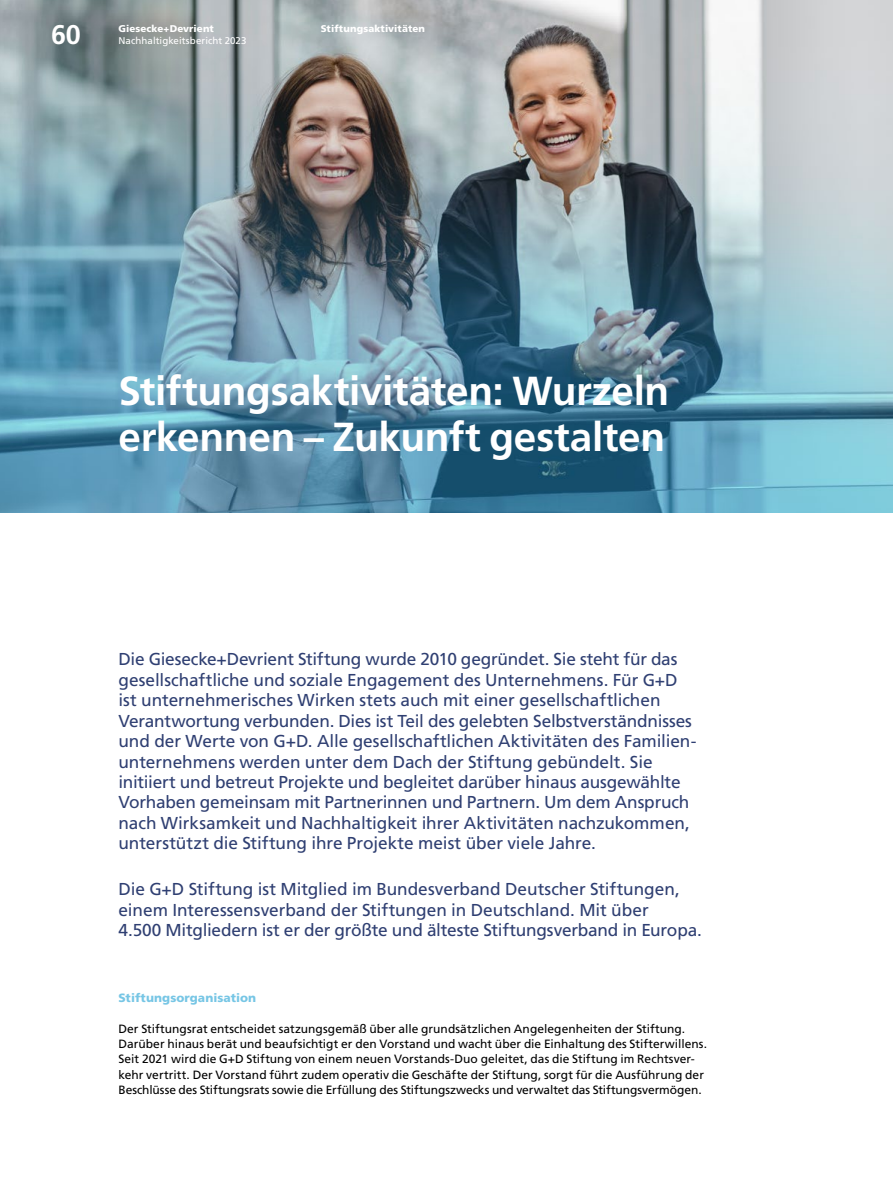
<style>
.page{position:relative;width:893px;height:1191px;background:#fff}
.page>*{position:absolute;margin:0;border:0;box-sizing:border-box;transform-origin:0 0}
.t1{font:700 40.5px/45.9px "Frutiger LT Pro";letter-spacing:-.01em;color:#fff}
.t2{font:700 27px "Frutiger LT Pro";color:#fff}
.t3{font:17.25px/20.4px "Frutiger LT Pro";letter-spacing:-.005em;color:#2f3f72}
.t4{font:12px/15.3px "Frutiger LT Pro";color:#000}
.t5{font:900 12px "Frutiger LT Pro";letter-spacing:.005em;color:#77c6e5}
.t6{font:900 9.75px "Frutiger LT Pro";letter-spacing:.01em;color:#fff}
.t7{font:9.75px "Frutiger LT Pro";letter-spacing:.01em;color:#fff}
</style>
<div class="page">
<img style="left:0;top:0;width:893px;height:512px">
<p class="t6" style="left:118px;top:23px;width:97px">Giesecke+Devrient</p>
<h2 class="t2" style="left:51px;top:19px;width:31px">60</h2>
<p class="t7" style="left:118px;top:35px;width:130px">Nachhaltigkeitsbericht 2023</p>
<p class="t6" style="left:321px;top:23px;width:106px">Stiftungsaktivitäten</p>
<h1 class="t1" style="left:118px;top:368px;width:552px">Stiftungsaktivitäten: Wurzeln erkennen – Zukunft gestalten</h1>
<p class="t3" style="left:118px;top:649px;width:580px">Die Giesecke+Devrient Stiftung wurde 2010 gegründet. Sie steht für das gesellschaftliche und soziale Engagement des Unternehmens. Für G+D ist unternehmerisches Wirken stets auch mit einer gesellschaftlichen Verantwortung verbunden. Dies ist Teil des gelebten Selbstverständnisses und der Werte von G+D. Alle gesellschaftlichen Aktivitäten des Familien&shy;unternehmens werden unter dem Dach der Stiftung gebündelt. Sie initiiert und betreut Projekte und begleitet darüber hinaus ausgewählte Vorhaben gemeinsam mit Partnerinnen und Partnern. Um dem Anspruch nach Wirksamkeit und Nachhaltigkeit ihrer Aktivitäten nachzukommen, unterstützt die Stiftung ihre Projekte meist über viele Jahre.</p>
<p class="t3" style="left:118px;top:879px;width:585px">Die G+D Stiftung ist Mitglied im Bundesverband Deutscher Stiftungen, einem Interessensverband der Stiftungen in Deutschland. Mit über<br>4.500 Mitgliedern ist er der größte und älteste Stiftungsverband in Europa.</p>
<p class="t5" style="left:118px;top:990px;width:139px">Stiftungsorganisation</p>
<p class="t4" style="left:118px;top:1021px;width:590px">Der Stiftungsrat entscheidet satzungsgemäß über alle grundsätzlichen Angelegenheiten der Stiftung.<br>Darüber hinaus berät und beaufsichtigt er den Vorstand und wacht über die Einhaltung des Stifterwillens.<br>Seit 2021 wird die G+D Stiftung von einem neuen Vorstands-Duo geleitet, das die Stiftung im Rechtsver&shy;kehr vertritt. Der Vorstand führt zudem operativ die Geschäfte der Stiftung, sorgt für die Ausführung der Beschlüsse des Stiftungsrats sowie die Erfüllung des Stiftungszwecks und verwaltet das Stiftungsvermögen.</p>
</div>
